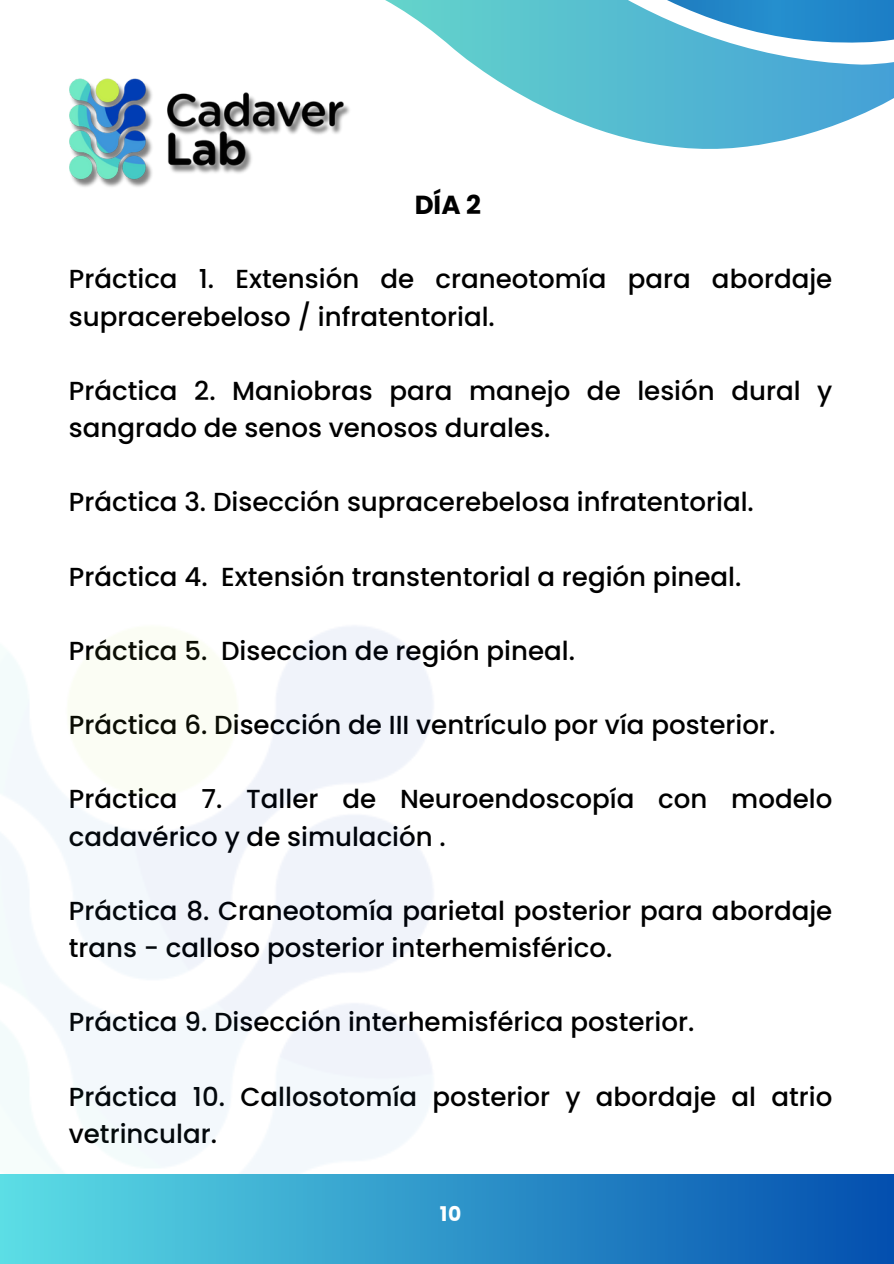
<style>
.page{position:relative;width:894px;height:1264px;background:#fff}
.page>*{position:absolute;margin:0;border:0;box-sizing:border-box;transform-origin:0 0}
.t1{font:500 26.1px/37.2px "Poppins";color:#000}
.t2{font:700 26.1px "Poppins";color:#000}
.t3{font:700 20.25px "Poppins";color:#fff}
</style>
<div class="page">
<img style="left:69px;top:78px;width:176px;height:109px">
<div style="left:0;top:1174px;width:893px;height:89px;background:linear-gradient(to right,#5cdee5,#034faf)"></div>
<svg style="left:181px;top:0;width:712px;height:171px"></svg>
<p class="t2" style="left:414px;top:187px;width:68px">DÍA 2</p>
<p class="t1" style="left:69px;top:261px;width:764px">Práctica 1. Extensión de craneotomía para abordaje supracerebeloso / infratentorial.</p>
<h1 class="t1" style="left:69px;top:372px;width:764px">Práctica 2. Maniobras para manejo de lesión dural y sangrado de senos venosos durales.</h1>
<p class="t1" style="left:69px;top:483px;width:686px">Práctica 3. Disección supracerebelosa infratentorial.</p>
<p class="t1" style="left:69px;top:558px;width:674px">Práctica 4. Extensión transtentorial a región pineal.</p>
<p class="t1" style="left:69px;top:632px;width:507px">Práctica 5. Diseccion de región pineal.</p>
<p class="t1" style="left:69px;top:706px;width:707px">Práctica 6. Disección de III ventrículo por vía posterior.</p>
<p class="t1" style="left:69px;top:780px;width:764px">Práctica 7. Taller de Neuroendoscopía con modelo cadavérico y de simulación .</p>
<p class="t1" style="left:69px;top:892px;width:764px">Práctica 8. Craneotomía parietal posterior para abordaje trans - calloso posterior interhemisférico.</p>
<p class="t1" style="left:69px;top:1003px;width:627px">Práctica 9. Disección interhemisférica posterior.</p>
<p class="t1" style="left:69px;top:1077px;width:764px">Práctica 10. Callosotomía posterior y abordaje al atrio vetrincular.</p>
<p class="t3" style="left:440px;top:1199px;width:23px">10</p>
</div>
